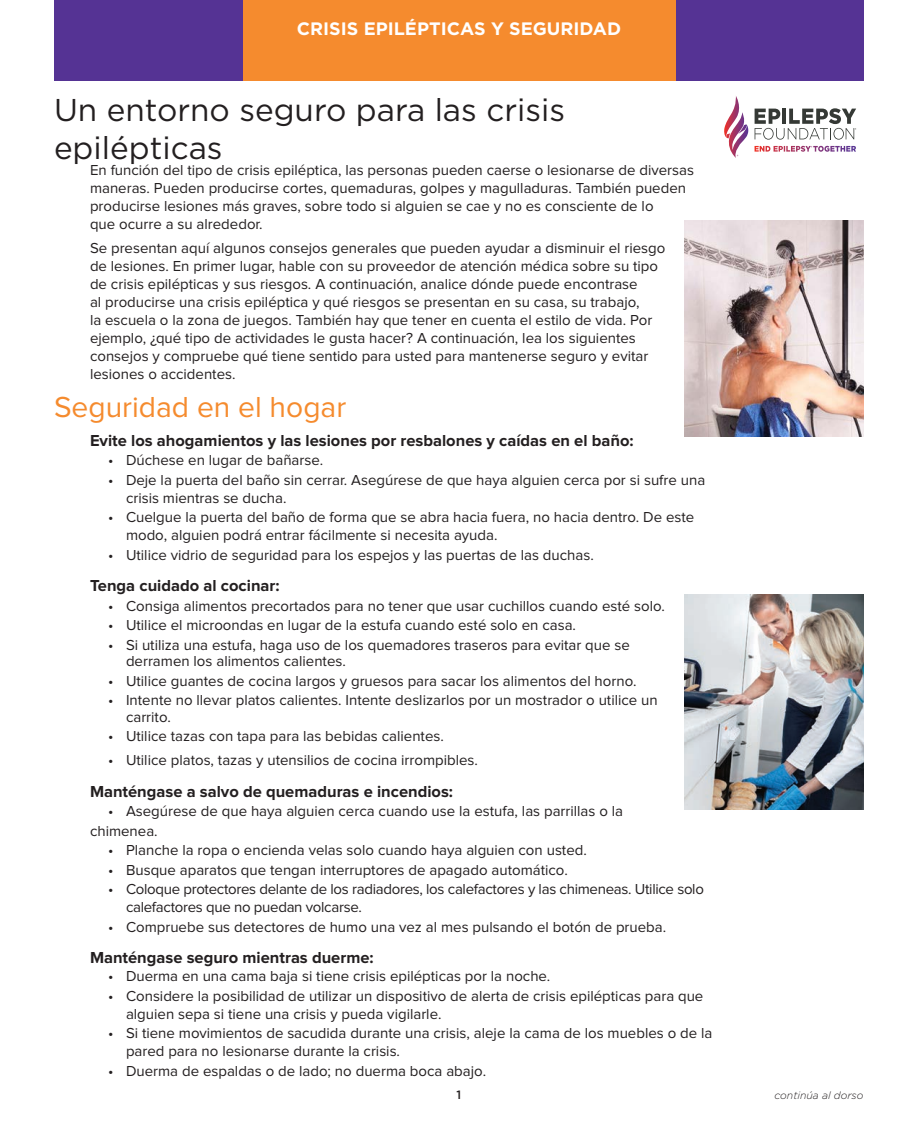
<style>
.page{position:relative;width:918px;height:1134px;background:#fff}
.page>*{position:absolute;margin:0;border:0;box-sizing:border-box;transform-origin:0 0}
.Heads{font:31.5px/37.8px "Gotham";color:#231f20}
.Subhead{font:30px "Proxima Nova";color:#f58b2e}
.t1{font:700 18px "Gotham";color:#fff}
.secondary_subheads{font:700 16.5px "Proxima Nova";color:#231f20}
.bullets{font:15px/18px "Proxima Nova";color:#231f20}
.text{font:15px/18px "Proxima Nova";color:#231f20}
.bullets-2{font:15px/18px "Proxima Nova";letter-spacing:-.02em;color:#231f20}
.t2{font:500 12px "Gotham";color:#231f20}
.t3{font:italic 300 10.5px "Gotham";color:#231f20}
</style>
<div class="page">
<div style="left:54px;top:0;width:810px;height:81px;background:#553394"></div>
<div style="left:243px;top:0;width:432px;height:81px;background:#f58b2e"></div>
<img style="left:684px;top:594px;width:180px;height:216px">
<img style="left:684px;top:221px;width:180px;height:216px">
<svg style="left:724px;top:96px;width:24px;height:62px"></svg>
<svg style="left:755px;top:108px;width:101px;height:32px"></svg>
<svg style="left:760px;top:146px;width:96px;height:6px"></svg>
<p class="t1" style="left:297px;top:17px;width:326px">CRISIS EPILÉPTICAS Y SEGURIDAD</p>
<p class="Heads" style="left:54px;top:90px;width:513px">Un entorno seguro para las crisis epilépticas</p>
<p class="text" style="left:90px;top:162px;width:606px">En función del tipo de crisis epiléptica, las personas pueden caerse o lesionarse de diversas maneras. Pueden producirse cortes, quemaduras, golpes y magulladuras. También pueden producirse lesiones más graves, sobre todo si alguien se cae y no es consciente de lo<br>que ocurre a su alrededor.</p>
<p class="text" style="left:90px;top:240px;width:577px">Se presentan aquí algunos consejos generales que pueden ayudar a disminuir el riesgo de lesiones. En primer lugar, hable con su proveedor de atención médica sobre su tipo de crisis epilépticas y sus riesgos. A continuación, analice dónde puede encontrase<br>al producirse una crisis epiléptica y qué riesgos se presentan en su casa, su trabajo,<br>la escuela o la zona de juegos. También hay que tener en cuenta el estilo de vida. Por ejemplo, ¿qué tipo de actividades le gusta hacer? A continuación, lea los siguientes consejos y compruebe qué tiene sentido para usted para mantenerse seguro y evitar lesiones o accidentes.</p>
<p class="Subhead" style="left:54px;top:393px;width:294px">Seguridad en el hogar</p>
<p class="secondary_subheads" style="left:90px;top:433px;width:545px">Evite los ahogamientos y las lesiones por resbalones y caídas en el baño:</p>
<p class="bullets" style="left:108px;top:452px;width:217px">• Dúchese en lugar de bañarse.</p>
<p class="bullets" style="left:126px;top:471px;width:581px;text-indent:-18px">• Deje la puerta del baño sin cerrar. Asegúrese de que haya alguien cerca por si sufre una crisis mientras se ducha.</p>
<p class="bullets" style="left:126px;top:509px;width:570px;text-indent:-18px">• Cuelgue la puerta del baño de forma que se abra hacia fuera, no hacia dentro. De este modo, alguien podrá entrar fácilmente si necesita ayuda.</p>
<p class="bullets" style="left:108px;top:546px;width:487px">• Utilice vidrio de seguridad para los espejos y las puertas de las duchas.</p>
<p class="secondary_subheads" style="left:90px;top:578px;width:191px">Tenga cuidado al cocinar:</p>
<p class="bullets" style="left:108px;top:597px;width:559px">• Consiga alimentos precortados para no tener que usar cuchillos cuando esté solo.</p>
<p class="bullets" style="left:108px;top:617px;width:470px">• Utilice el microondas en lugar de la estufa cuando esté solo en casa.</p>
<p class="bullets" style="left:108px;top:636px;width:523px">• Si utiliza una estufa, haga uso de los quemadores traseros para evitar que se</p>
<p class="bullets" style="left:126px;top:653px;width:221px">derramen los alimentos calientes.</p>
<p class="bullets" style="left:108px;top:672px;width:530px">• Utilice guantes de cocina largos y gruesos para sacar los alimentos del horno.</p>
<p class="bullets" style="left:108px;top:692px;width:551px">• Intente no llevar platos calientes. Intente deslizarlos por un mostrador o utilice un</p>
<p class="bullets" style="left:126px;top:708px;width:46px">carrito.</p>
<p class="bullets" style="left:108px;top:728px;width:337px">• Utilice tazas con tapa para las bebidas calientes.</p>
<p class="bullets" style="left:108px;top:752px;width:372px">• Utilice platos, tazas y utensilios de cocina irrompibles.</p>
<p class="secondary_subheads" style="left:90px;top:784px;width:364px">Manténgase a salvo de quemaduras e incendios:</p>
<p class="bullets" style="left:90px;top:802px;width:535px;line-height:19.5px;text-indent:18px">• Asegúrese de que haya alguien cerca cuando use la estufa, las parrillas o la chimenea.</p>
<p class="bullets" style="left:108px;top:842px;width:480px">• Planche la ropa o encienda velas solo cuando haya alguien con usted.</p>
<p class="bullets" style="left:108px;top:861px;width:461px">• Busque aparatos que tengan interruptores de apagado automático.</p>
<p class="bullets-2" style="left:126px;top:881px;width:579px;text-indent:-18px">• Coloque protectores delante de los radiadores, los calefactores y las chimeneas. Utilice solo calefactores que no puedan volcarse.</p>
<p class="bullets" style="left:108px;top:918px;width:560px">• Compruebe sus detectores de humo una vez al mes pulsando el botón de prueba.</p>
<p class="secondary_subheads" style="left:90px;top:950px;width:285px">Manténgase seguro mientras duerme:</p>
<p class="bullets" style="left:108px;top:968px;width:444px">• Duerma en una cama baja si tiene crisis epilépticas por la noche.</p>
<p class="bullets" style="left:126px;top:987px;width:579px;text-indent:-18px">• Considere la posibilidad de utilizar un dispositivo de alerta de crisis epilépticas para que alguien sepa si tiene una crisis y pueda vigilarle.</p>
<p class="bullets" style="left:126px;top:1025px;width:588px;text-indent:-18px">• Si tiene movimientos de sacudida durante una crisis, aleje la cama de los muebles o de la pared para no lesionarse durante la crisis.</p>
<p class="bullets" style="left:108px;top:1062px;width:380px">• Duerma de espaldas o de lado; no duerma boca abajo.</p>
<p class="t2" style="left:457px;top:1087px;width:6px">1</p>
<p class="t3" style="left:775px;top:1088px;width:90px">continúa al dorso</p>
</div>
